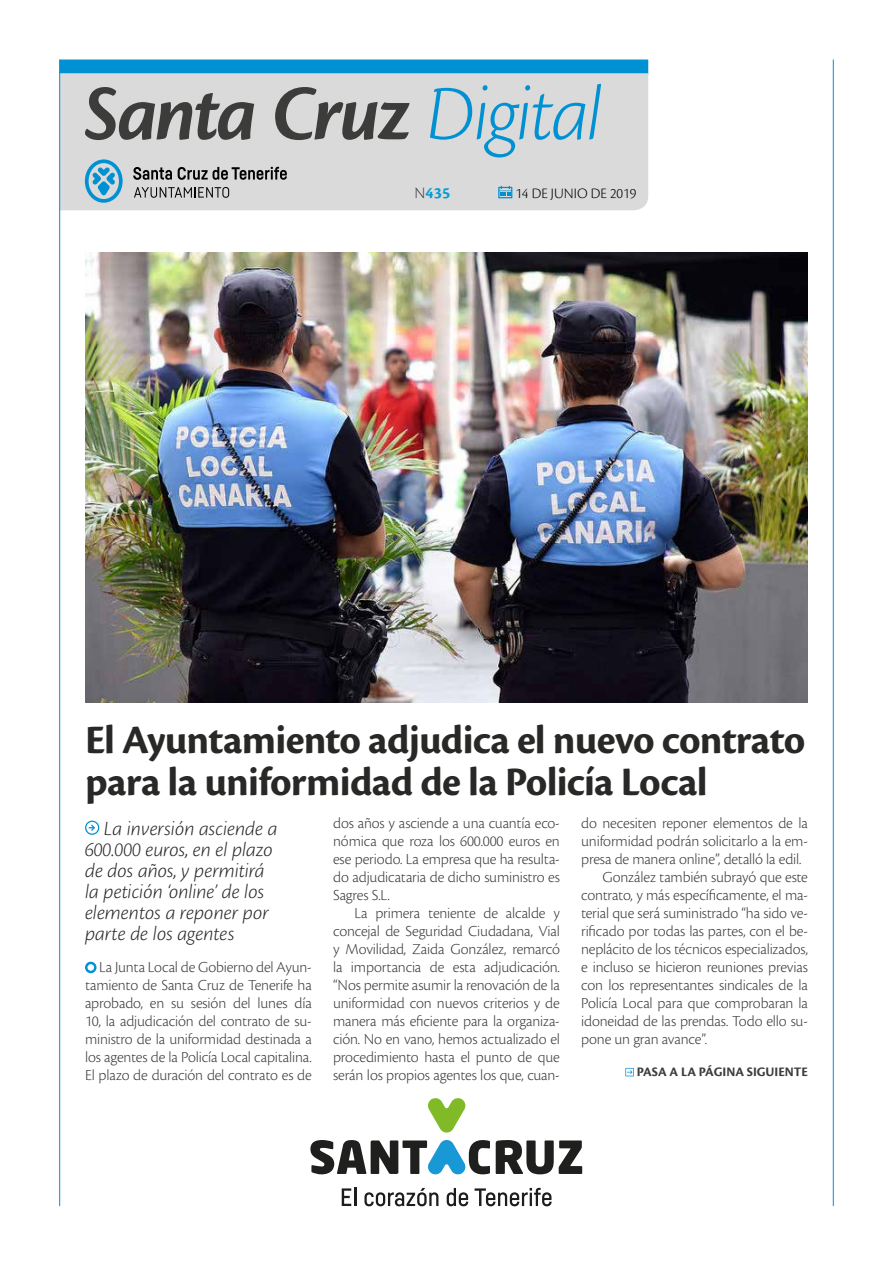
<style>
.page{position:relative;width:893px;height:1263px;background:#fff}
.page>*{position:absolute;margin:0;border:0;box-sizing:border-box;transform-origin:0 0}
.t1{font:81px "Cronos Pro Bold Disp It";letter-spacing:-.03em;color:#3c3c3b}
.t2{font:700 42px/42px "Cronos Pro";letter-spacing:-.015em;color:#282827}
.t3{font:italic 300 21px/21px "Cronos Pro";letter-spacing:-.005em;color:#282827}
.t4{font:700 16.5px "Cronos Pro";color:#079bd8}
.t5{font:300 15.9px/18px "Cronos Pro";letter-spacing:-.01em;color:#3c3c3b;text-align:justify}
.t6{font:300 15px "Cronos Pro";color:#000}
.t7{font:700 13.5px "Cronos Pro";color:#3c3c3b}
.s1{font-family:"Cronos Pro";font-weight:300;font-style:italic;color:#0091d3}
.s2{font-weight:300;color:#3c3c3b}
</style>
<div class="page">
<div style="left:60px;top:60px;width:588px;height:15px;background:#0091d3"></div>
<div style="left:60px;top:72px;width:589px;height:139px;background:#dadada"></div>
<svg style="left:498px;top:186px;width:14px;height:12px"></svg>
<svg style="left:85px;top:159px;width:38px;height:44px;background:#7abad6"></svg>
<svg style="left:133px;top:167px;width:39px;height:13px"></svg>
<svg style="left:178px;top:167px;width:109px;height:13px"></svg>
<svg style="left:134px;top:187px;width:95px;height:11px"></svg>
<svg style="left:428px;top:1098px;width:38px;height:34px"></svg>
<svg style="left:310px;top:1140px;width:272px;height:35px"></svg>
<svg style="left:342px;top:1188px;width:14px;height:18px"></svg>
<svg style="left:364px;top:1188px;width:74px;height:18px"></svg>
<svg style="left:447px;top:1188px;width:21px;height:18px"></svg>
<svg style="left:475px;top:1188px;width:77px;height:18px"></svg>
<hr style="left:833px;top:60px;width:1px;height:1146px;background:#0091d3">
<hr style="left:59px;top:60px;width:1px;height:1146px;background:#0091d3">
<svg style="left:85px;top:961px;width:12px;height:13px"></svg>
<img style="left:85px;top:252px;width:723px;height:450px">
<svg style="left:85px;top:820px;width:14px;height:15px"></svg>
<svg style="left:625px;top:1068px;width:9px;height:8px"></svg>
<h1 class="t1" style="left:85px;top:67px;width:519px">Santa Cruz <span class="s1">Digital</span></h1>
<p class="t4" style="left:414px;top:184px;width:38px"><span class="s2">N</span>435</p>
<p class="t6" style="left:515px;top:185px;width:123px">14 DE JUNIO DE 2019</p>
<h2 class="t2" style="left:85px;top:719px;width:722px">El Ayuntamiento adjudica el nuevo contrato para la uniformidad de la Policía Local</h2>
<h3 class="t3" style="left:85px;top:818px;width:194px;text-indent:19px">La inversión asciende a<br>600.000 euros, en el plazo de dos años, y permitirá la petición ‘online’ de los elementos a reponer por parte de los agentes</h3>
<p class="t5" style="left:333px;top:814px;width:228px">dos años y asciende a una cuantía eco&shy;nómica que roza los 600.000 euros en ese periodo. La empresa que ha resulta&shy;do adjudicataria de dicho suministro es Sagres S.L.</p>
<p class="t5" style="left:333px;top:904px;width:228px;text-indent:21px">La primera teniente de alcalde y concejal de Seguridad Ciudadana, Vial y Movilidad, Zaida González, remarcó la importancia de esta adjudicación. “Nos permite asumir la renovación de la uniformidad con nuevos criterios y de manera más eficiente para la organiza&shy;ción. No en vano, hemos actualizado el procedimiento hasta el punto de que serán los propios agentes los que, cuan-</p>
<p class="t5" style="left:581px;top:814px;width:228px">do necesiten reponer elementos de la</p>
<p class="t5" style="left:581px;top:832px;width:228px">uniformidad podrán solicitarlo a la em-</p>
<p class="t5" style="left:581px;top:850px;width:222px">presa de manera online”, detalló la edil.</p>
<p class="t5" style="left:602px;top:868px;width:207px">González también subrayó que este</p>
<p class="t5" style="left:581px;top:886px;width:228px">contrato, y más específicamente, el ma-</p>
<p class="t5" style="left:581px;top:904px;width:228px">terial que será suministrado “ha sido ve-</p>
<p class="t5" style="left:581px;top:922px;width:228px">rificado por todas las partes, con el be-</p>
<p class="t5" style="left:581px;top:940px;width:228px">neplácito de los técnicos especializados,</p>
<p class="t5" style="left:581px;top:958px;width:228px">e incluso se hicieron reuniones previas</p>
<p class="t5" style="left:581px;top:976px;width:228px">con los representantes sindicales de la</p>
<p class="t5" style="left:581px;top:994px;width:228px">Policía Local para que comprobaran la</p>
<p class="t5" style="left:581px;top:1012px;width:228px">idoneidad de las prendas. Todo ello su-</p>
<p class="t5" style="left:581px;top:1030px;width:127px">pone un gran avance”.</p>
<p class="t5" style="left:85px;top:958px;width:228px;text-indent:14px">La Junta Local de Gobierno del Ayun&shy;tamiento de Santa Cruz de Tenerife ha aprobado, en su sesión del lunes día 10, la adjudicación del contrato de su&shy;ministro de la uniformidad destinada a los agentes de la Policía Local capitalina.<br>El plazo de duración del contrato es de</p>
<p class="t7" style="left:637px;top:1064px;width:173px">PASA A LA PÁGINA SIGUIENTE</p>
</div>
